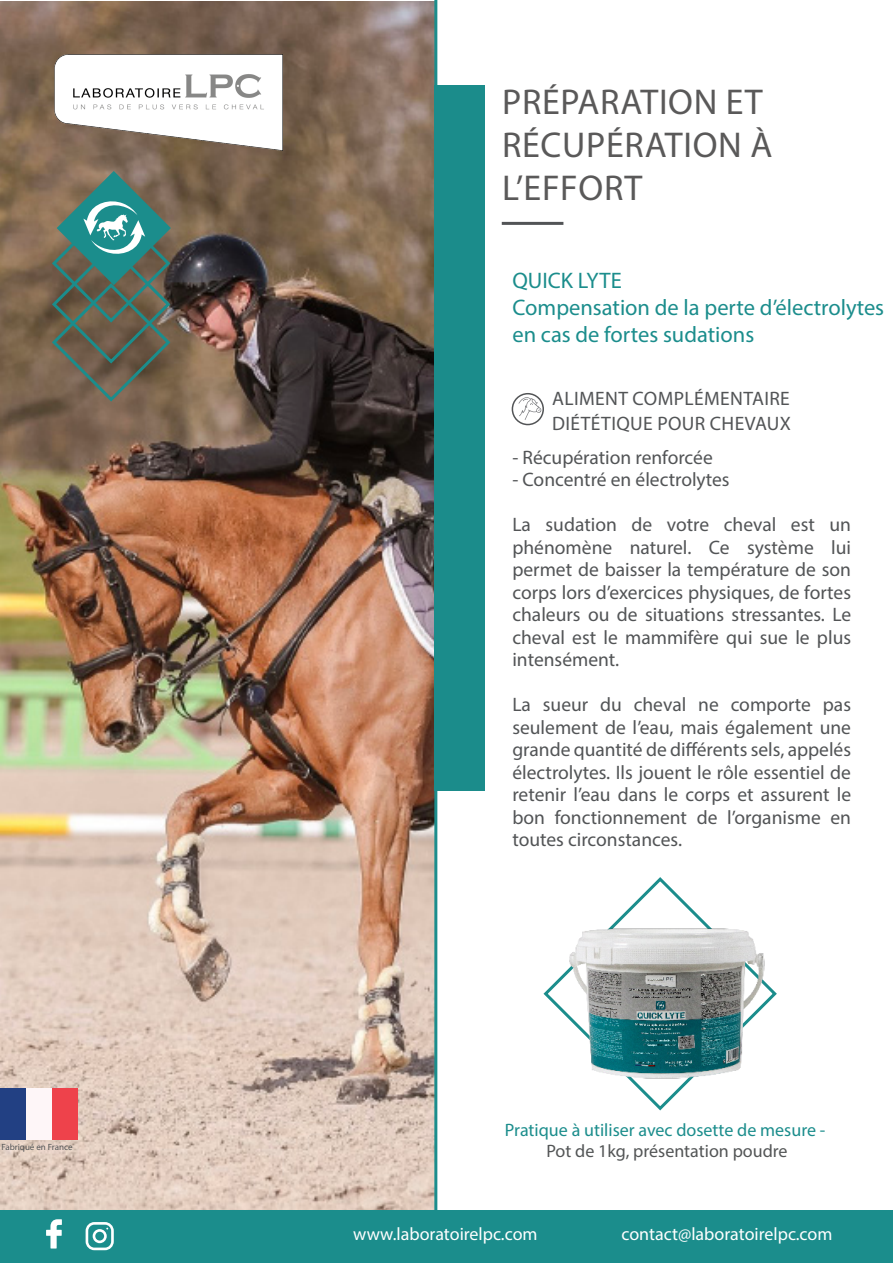
<style>
.page{position:relative;width:893px;height:1263px;background:#fff}
.page>*{position:absolute;margin:0;border:0;box-sizing:border-box;transform-origin:0 0}
.t1{font:36px "Myriad Pro";letter-spacing:.02em;color:#5a5959}
.t2{font:22.5px/27px "Myriad Pro";color:#1b8d8c}
.t3{font:19.5px/22.5px "Myriad Pro";color:#525456;text-align:justify}
.t4{font:19.5px/25.5px "Myriad Pro";letter-spacing:.02em;color:#525456}
.t5{font:18px "Myriad Pro";color:#fff}
.t6{font:18px "Myriad Pro";color:#1b8d8c}
.t7{font:18px "Myriad Pro";color:#535556}
.t8{font:9px "Myriad Pro";color:#535556}
</style>
<div class="page">
<img style="left:0;top:1px;width:434px;height:1209px">
<img style="left:55px;top:54px;width:227px;height:96px">
<hr style="left:434px;top:0;width:3px;height:1263px;background:#1b8d8c">
<hr style="left:502px;top:222px;width:61px;height:3px;background:#525456">
<div style="left:434px;top:85px;width:51px;height:706px;background:#1b8c8b"></div>
<div style="left:512px;top:393px;width:32px;height:32px;border:2px solid #525456;border-radius:50%"></div>
<div style="left:0;top:1088px;width:26px;height:52px;background:#224083"></div>
<div style="left:26px;top:1088px;width:26px;height:52px;background:#fef6f8"></div>
<div style="left:52px;top:1088px;width:26px;height:52px;background:#ee424b"></div>
<svg style="left:519px;top:397px;width:22px;height:23px"></svg>
<div style="left:0;top:1210px;width:893px;height:53px;background:#1b8d8c"></div>
<svg style="left:46px;top:1219px;width:16px;height:29px"></svg>
<svg style="left:86px;top:1222px;width:28px;height:28px"></svg>
<svg style="left:50px;top:171px;width:122px;height:233px;background:#617264"></svg>
<img style="left:555px;top:887px;width:220px;height:219px">
<p class="t8" style="left:1px;top:1141px;width:73px">Fabriqué en France</p>
<p class="t1" style="left:502px;top:80px;width:262px">PRÉPARATION ET</p>
<p class="t1" style="left:502px;top:123px;width:272px">RÉCUPÉRATION À</p>
<p class="t1" style="left:502px;top:166px;width:142px">L’EFFORT</p>
<p class="t2" style="left:512px;top:266px;width:111px">QUICK LYTE</p>
<p class="t2" style="left:512px;top:293px;width:373px">Compensation de la perte d’électrolytes en cas de fortes sudations</p>
<p class="t4" style="left:552px;top:385px;width:240px">ALIMENT COMPLÉMENTAIRE<br>DIÉTÉTIQUE POUR CHEVAUX</p>
<p class="t3" style="left:512px;top:445px;width:202px">- Récupération renforcée</p>
<p class="t3" style="left:512px;top:468px;width:219px">- Concentré en électrolytes</p>
<p class="t3" style="left:512px;top:513px;width:340px">La sudation de votre cheval est un phénomène naturel. Ce système lui permet de baisser la température de son corps lors d’exercices physiques, de fortes chaleurs ou de situations stressantes. Le cheval est le mammifère qui sue le plus intensément.</p>
<p class="t3" style="left:512px;top:693px;width:340px">La sueur du cheval ne comporte pas seulement de l’eau, mais également une grande quantité de différents sels, appelés électrolytes. Ils jouent le rôle essentiel de retenir l’eau dans le corps et assurent le bon fonctionnement de l’organisme en toutes circonstances.</p>
<p class="t6" style="left:505px;top:1118px;width:322px">Pratique à utiliser avec dosette de mesure -</p>
<p class="t7" style="left:546px;top:1140px;width:243px">Pot de 1kg, présentation poudre</p>
<p class="t5" style="left:353px;top:1223px;width:186px">www.laboratoirelpc.com</p>
<p class="t5" style="left:621px;top:1223px;width:212px">contact@laboratoirelpc.com</p>
</div>
